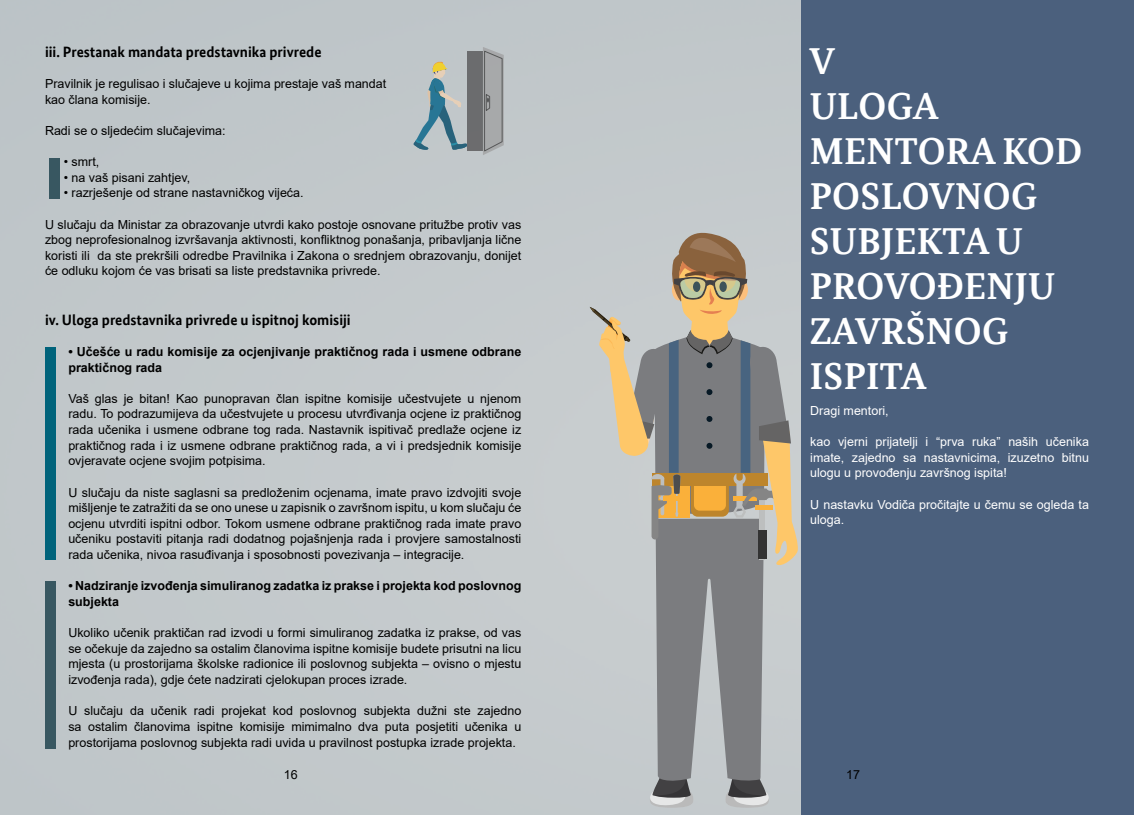
<style>
.page{position:relative;width:1134px;height:815px;background:#fff}
.page>*{position:absolute;margin:0;border:0;box-sizing:border-box;transform-origin:0 0}
.t1{font:700 37.5px/45px "Bundes Serif Office";letter-spacing:.01em;color:#fff}
.t2{font:700 15px "Bundes Sans Office";color:#000}
.t3{font:12.5px/15.6px "Arial";color:#000;text-align:justify}
.t4{font:12.5px/15.6px "Arial";color:#fff;text-align:justify}
.t5{font:700 12.5px/15.6px "Arial";color:#000}
</style>
<div class="page">
<div style="left:0;top:0;width:802px;height:815px;background:#c2c8cb"></div>
<div style="left:45px;top:347px;width:11px;height:212px;background:#00637b"></div>
<div style="left:45px;top:581px;width:11px;height:168px;background:#385761"></div>
<div style="left:50px;top:158px;width:10px;height:41px;background:#385761"></div>
<svg style="left:414px;top:61px;width:54px;height:89px;background:#9fb1b5"></svg>
<div style="left:468px;top:52px;width:24px;height:99px;background:#6b6c6e"></div>
<svg style="left:483px;top:47px;width:21px;height:108px;background:#9fa1a3"></svg>
<div style="left:802px;top:0;width:332px;height:815px;background:#4b607d"></div>
<svg style="left:590px;top:230px;width:209px;height:578px;background:#aba8a1"></svg>
<p class="t2" style="left:45px;top:43px;width:278px">iii. Prestanak mandata predstavnika privrede</p>
<p class="t3" style="left:45px;top:76px;width:343px">Pravilnik je regulisao i slučajeve u kojima prestaje vaš mandat kao člana komisije.</p>
<p class="t3" style="left:45px;top:122px;width:182px">Radi se o sljedećim slučajevima:</p>
<p class="t3" style="left:64px;top:154px;width:37px">• smrt,</p>
<p class="t3" style="left:64px;top:169px;width:128px">• na vaš pisani zahtjev,</p>
<p class="t3" style="left:64px;top:185px;width:241px">• razrješenje od strane nastavničkog vijeća.</p>
<p class="t3" style="left:45px;top:216px;width:478px">U slučaju da Ministar za obrazovanje utvrdi kako postoje osnovane pritužbe protiv vas zbog neprofesionalnog izvršavanja aktivnosti, konfliktnog ponašanja, pribavljanja lične koristi ili da ste prekršili odredbe Pravilnika i Zakona o srednjem obrazovanju, donijet će odluku kojom će vas brisati sa liste predstavnika privrede.</p>
<p class="t2" style="left:45px;top:311px;width:307px">iv. Uloga predstavnika privrede u ispitnoj komisiji</p>
<p class="t5" style="left:68px;top:344px;width:454px">• Učešće u radu komisije za ocjenjivanje praktičnog rada i usmene odbrane praktičnog rada</p>
<p class="t3" style="left:68px;top:390px;width:454px">Vaš glas je bitan! Kao punopravan član ispitne komisije učestvujete u njenom radu. To podrazumijeva da učestvujete u procesu utvrđivanja ocjene iz praktičnog rada učenika i usmene odbrane tog rada. Nastavnik ispitivač predlaže ocjene iz praktičnog rada i iz usmene odbrane praktičnog rada, a vi i predsjednik komisije ovjeravate ocjene svojim potpisima.</p>
<p class="t3" style="left:68px;top:484px;width:454px">U slučaju da niste saglasni sa predloženim ocjenama, imate pravo izdvojiti svoje mišljenje te zatražiti da se ono unese u zapisnik o završnom ispitu, u kom slučaju će ocjenu utvrditi ispitni odbor. Tokom usmene odbrane praktičnog rada imate pravo učeniku postaviti pitanja radi dodatnog pojašnjenja rada i provjere samostalnosti rada učenika, nivoa rasuđivanja i sposobnosti povezivanja – integracije.</p>
<p class="t5" style="left:68px;top:578px;width:454px">• Nadziranje izvođenja simuliranog zadatka iz prakse i projekta kod poslovnog subjekta</p>
<p class="t3" style="left:68px;top:625px;width:454px">Ukoliko učenik praktičan rad izvodi u formi simuliranog zadatka iz prakse, od vas se očekuje da zajedno sa ostalim članovima ispitne komisije budete prisutni na licu mjesta (u prostorijama školske radionice ili poslovnog subjekta – ovisno o mjestu izvođenja rada), gdje ćete nadzirati cjelokupan proces izrade.</p>
<p class="t3" style="left:68px;top:703px;width:454px">U slučaju da učenik radi projekat kod poslovnog subjekta dužni ste zajedno sa ostalim članovima ispitne komisije mimimalno dva puta posjetiti učenika u prostorijama poslovnog subjekta radi uvida u pravilnost postupka izrade projekta.</p>
<p class="t3" style="left:284px;top:767px;width:15px">16</p>
<h1 class="t1" style="left:810px;top:39px;width:274px">V<br>ULOGA<br>MENTORA KOD<br>POSLOVNOG<br>SUBJEKTA U<br>PROVOĐENJU<br>ZAVRŠNOG<br>ISPITA</h1>
<p class="t4" style="left:810px;top:403px;width:80px">Dragi mentori,</p>
<p class="t4" style="left:810px;top:434px;width:280px">kao vjerni prijatelji i “prva ruka” naših učenika imate, zajedno sa nastavnicima, izuzetno bitnu ulogu u provođenju završnog ispita!</p>
<p class="t4" style="left:810px;top:496px;width:280px">U nastavku Vodiča pročitajte u čemu se ogleda ta uloga.</p>
<p class="t3" style="left:846px;top:767px;width:15px">17</p>
</div>
